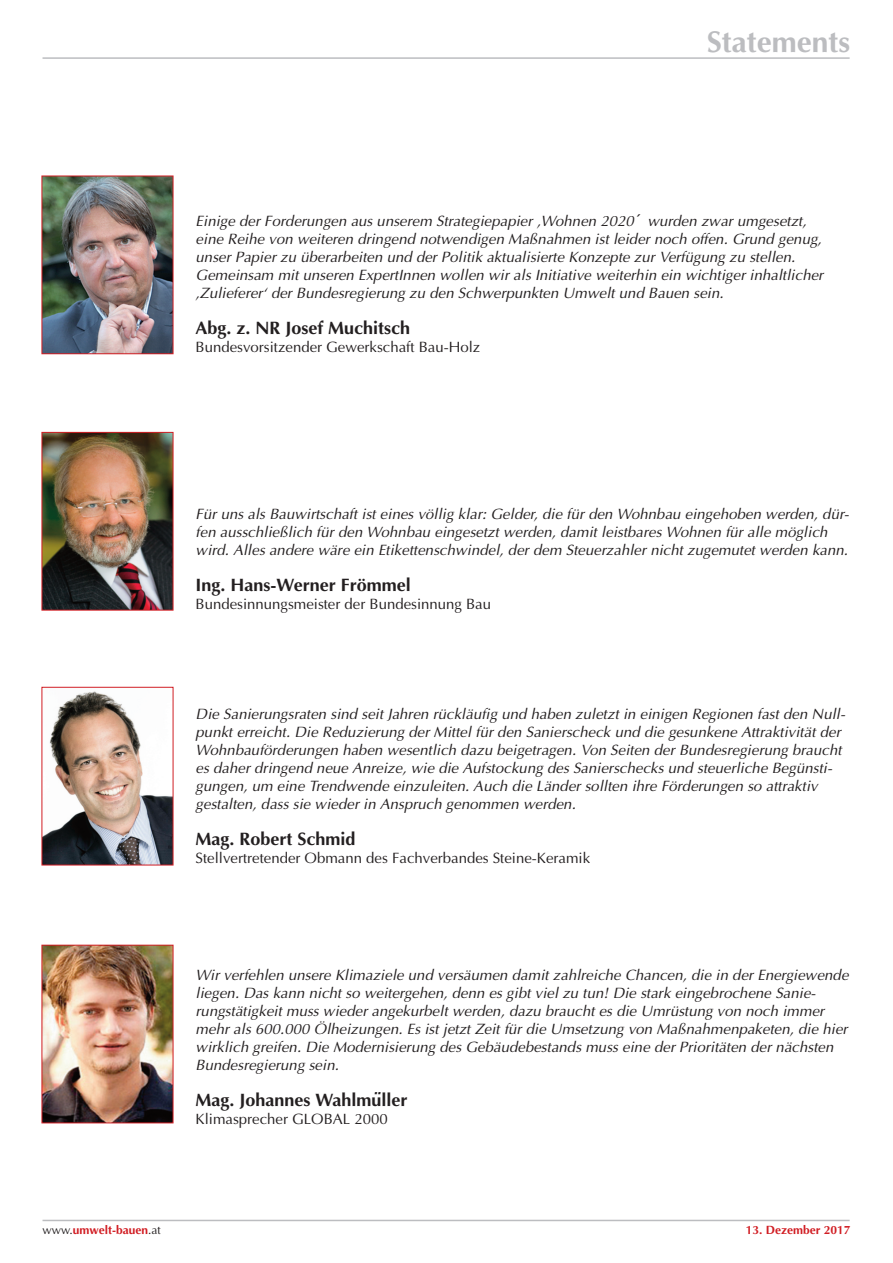
<style>
.page{position:relative;width:893px;height:1263px;background:#fff}
.page>*{position:absolute;margin:0;border:0;box-sizing:border-box;transform-origin:0 0}
.t1{font:700 30px "Optima";color:#bcbdc0}
.t2{font:700 18px "Optima";color:#231f20}
.t3{font:italic 15px/18px "Optima";letter-spacing:.005em;color:#231f20}
.t4{font:15px "Optima";color:#231f20}
.t5{font:700 12px "Optima";color:#d11e24}
.s1{font-family:"Lucida Grande";font-style:normal}
.s2{font-family:"Menlo";font-style:italic}
.s3{font-weight:400;color:#231f20}
</style>
<div class="page">
<hr style="left:43px;top:57px;width:807px;height:2px;background:#bcbdc0">
<hr style="left:43px;top:1220px;width:807px;height:1px;background:#bcbdc0">
<img style="left:44px;top:178px;width:127px;height:174px">
<img style="left:44px;top:434px;width:127px;height:174px">
<div style="left:42px;top:432px;width:131px;height:178px;border:1px solid #d11e24"></div>
<img style="left:44px;top:691px;width:127px;height:172px">
<img style="left:44px;top:947px;width:127px;height:174px">
<div style="left:42px;top:945px;width:131px;height:178px;border:1px solid #d11e24"></div>
<h1 class="t1" style="left:707px;top:24px;width:145px">Statements</h1>
<p class="t3" style="left:196px;top:212px;width:629px">Einige der Forderungen aus unserem Strategiepapier ‚Wohnen 2020<span class="s1">´</span> wurden zwar umgesetzt, eine Reihe von weiteren dringend notwendigen Maßnahmen ist leider noch offen. Grund genug, unser Papier zu überarbeiten und der Politik aktualisierte Konzepte zur Verfügung zu stellen.<br>Gemeinsam mit unseren ExpertInnen wollen wir als Initiative weiterhin ein wichtiger inhaltlicher ‚Zulieferer‘ der Bundesregierung zu den Schwerpunkten Umwelt und Bauen sein.</p>
<p class="t2" style="left:196px;top:318px;width:216px">Abg. z. NR Josef Muchitsch</p>
<p class="t4" style="left:196px;top:338px;width:286px">Bundesvorsitzender Gewerkschaft Bau-Holz</p>
<p class="t3" style="left:196px;top:504px;width:655px">Für uns als Bauwirtschaft ist eines völlig klar: Gelder, die für den Wohnbau eingehoben werden, dür&shy;fen ausschließlich für den Wohnbau eingesetzt werden, damit leistbares Wohnen für alle möglich wird. Alles andere wäre ein Etikettenschwindel, der dem Steuerzahler nicht zugemutet werden kann.</p>
<p class="t2" style="left:196px;top:574px;width:217px">Ing. Hans-Werner Frömmel</p>
<p class="t4" style="left:196px;top:595px;width:297px">Bundesinnungsmeister der Bundesinnung Bau</p>
<p class="t3" style="left:196px;top:705px;width:651px">Die Sanierungsraten sind seit Jahren rückläufig und haben zuletzt in einigen Regionen fast den Null&shy;punkt erreicht. Die Reduzierung der Mittel für den Sanierscheck und die gesunkene Attraktivität der Wohnbauförderungen haben wesentlich dazu beigetragen. Von Seiten der Bundesregierung braucht es daher dringend neue Anreize, wie die Aufstockung des Sanierschecks und steuerliche Begünsti&shy;gungen, um eine Trendwende einzuleiten. Auch die Länder sollten ihre Förderungen so attraktiv gestalten, dass sie wieder in Anspruch genommen werden.</p>
<p class="t2" style="left:196px;top:828px;width:161px">Mag. Robert Schmid</p>
<p class="t4" style="left:196px;top:849px;width:396px">Stellvertretender Obmann des Fachverbandes Steine-Keramik</p>
<p class="t3" style="left:196px;top:966px;width:654px">Wir verfehlen unsere Klimaziele und versäumen damit zahlreiche Chancen, die in der Energiewende liegen. Das kann nicht so weitergehen, denn es gibt viel zu tun! Die stark eingebrochene Sanie&shy;rungstätigkeit muss wieder angekurbelt werden, dazu braucht es die Umrüstung von noch immer mehr als 600.000 Ölheizungen. Es ist jetzt Zeit für die Umsetzung von Maßnahmenpaketen, die hier wirklich greifen. Die Modernisierung des Gebäudebestands muss eine der Prioritäten der nächsten Bundesregierung sein.</p>
<p class="t2" style="left:196px;top:1089px;width:213px">Mag. Johannes Wahlm<span class="s2">̈</span>uller</p>
<p class="t4" style="left:196px;top:1110px;width:194px">Klimasprecher GLOBAL 2000</p>
<p class="t5" style="left:43px;top:1222px;width:120px"><span class="s3">www.</span>umwelt-bauen<span class="s3">.at</span></p>
<p class="t5" style="left:746px;top:1222px;width:106px">13. Dezember 2017</p>
</div>
